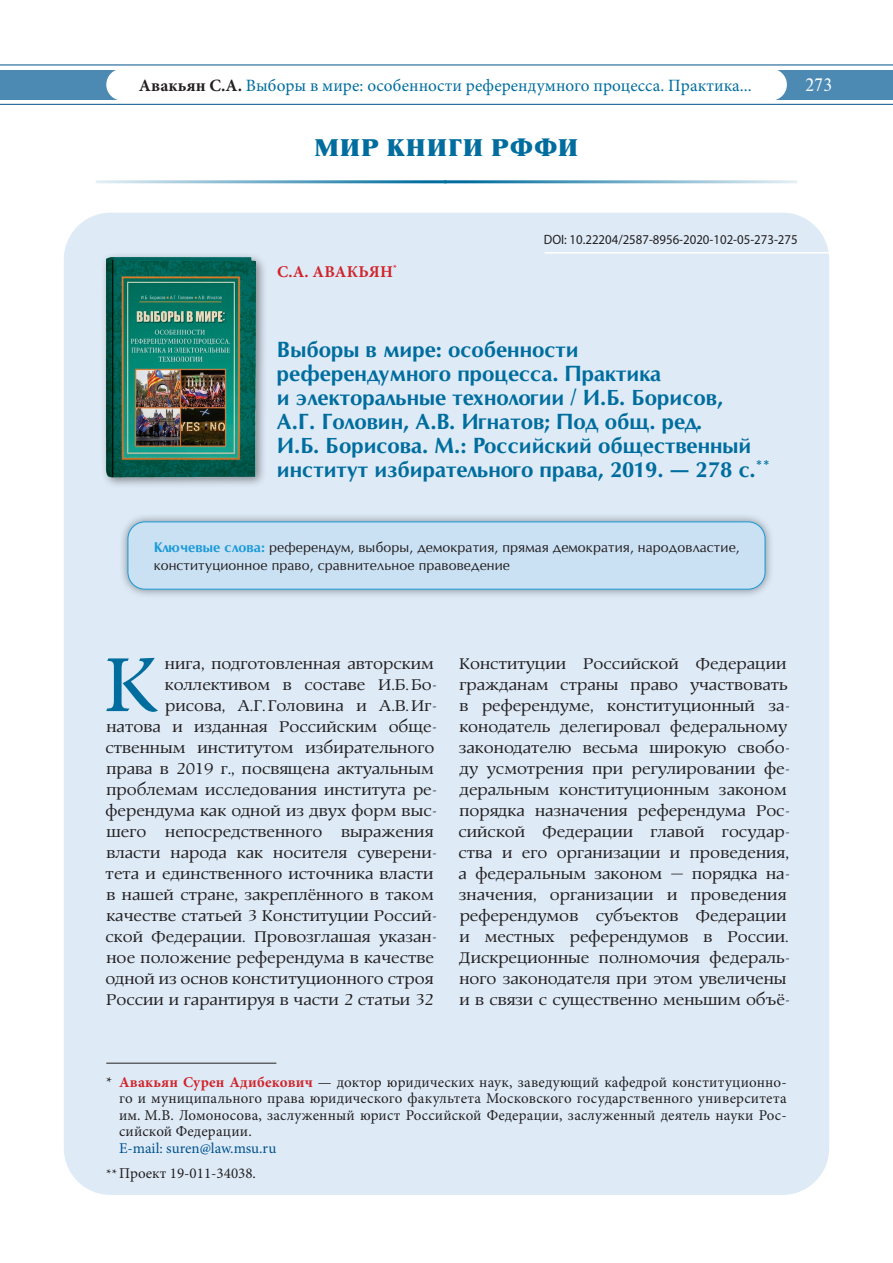
<style>
.page{position:relative;width:893px;height:1263px;background:#fff}
.page>*{position:absolute;margin:0;border:0;box-sizing:border-box;transform-origin:0 0}
.t1{font:85.35px "Prospect C";color:#006d9e}
.t2{font:24px "Newton XC";letter-spacing:.05em;color:#006d9e}
.t3{font:700 21px/24px "Opium New C";color:#006d9e}
.t4{font:18px "Newton C";color:#fff}
.t5{font:17.25px/21px "Prospect C";color:#231f20;text-align:right}
.t6{font:17.25px "Minion Pro";letter-spacing:.005em;color:#006d9e}
.t7{font:700 16.5px "Minion Pro";letter-spacing:.01em;color:#d1232a}
.t8{font:15px/16.5px "Minion Pro";letter-spacing:.01em;color:#231f20;text-align:justify}
.t9{font:15px/25px "Minion Pro";color:#01528d}
.t10{font:13.5px/18px "Opium New C";letter-spacing:.01em;color:#231f20}
.t11{font:13.5px "Myriad Pro";color:#231f20;scale:.95 1}
.s1{font-weight:700;color:#231f20}
.s2{font-weight:700;color:#199bd8}
.s3{font-weight:700;color:#d1232a}
.s4{font-size:13.5px;color:#231f20}
.s5{color:#231f20}
</style>
<div class="page">
<div style="left:0;top:70px;width:893px;height:30px;background:#4c8ab4"></div>
<div style="left:106px;top:69px;width:681px;height:32px;background:#fff;border-radius:16px"></div>
<hr style="left:0;top:65px;width:893px;height:1px;background:#01528d">
<hr style="left:0;top:104px;width:893px;height:1px;background:#01528d">
<div style="left:64px;top:213px;width:765px;height:982px;background:#deebf7;border-radius:47px"></div>
<hr style="left:106px;top:1063px;width:170px;height:1px;background:#231f20">
<div style="left:100px;top:252px;width:168px;height:238px;background:#231f20;opacity:.5"></div>
<img style="left:106px;top:258px;width:150px;height:221px">
<hr style="left:545px;top:252px;width:284px;height:2px;background:#fff">
<div style="left:119px;top:512px;width:656px;height:87px;background:#231f20;opacity:.5"></div>
<div style="left:128px;top:522px;width:637px;height:67px;background:#cae0f3;border-radius:17px"></div>
<div style="left:128px;top:521px;width:637px;height:68px;border:1px solid #199bd8;border-radius:17px"></div>
<hr style="left:96px;top:180px;width:350px;height:3px;background:#006d9e">
<hr style="left:444px;top:180px;width:353px;height:3px;background:#006d9e">
<p class="t6" style="left:139px;top:74px;width:614px"><span class="s1">Авакьян С.А.</span> Выборы в мире: особенности референдумного процесса. Практика...</p>
<p class="t4" style="left:805px;top:75px;width:29px">273</p>
<h2 class="t2" style="left:315px;top:134px;width:265px">МИР КНИГИ РФФИ</h2>
<p class="t7" style="left:277px;top:260px;width:122px">С.А. АВАКЬЯН<sup>*</sup></p>
<p class="t11" style="left:544px;top:231px;width:269px">DOI: 10.22204/2587-8956-2020-102-05-273-275</p>
<p class="t3" style="left:277px;top:338px;width:494px">Выборы в мире: особенности<br>референдумного процесса. Практика<br>и электоральные технологии / И.Б. Борисов,<br>А.Г. Головин, А.В. Игнатов; Под общ. ред.<br>И.Б. Борисова. М.: Российский общественный институт избирательного права, 2019. — 278 с.<sup>**</sup></p>
<p class="t10" style="left:154px;top:538px;width:588px"><span class="s2">Ключевые слова:</span> референдум, выборы, демократия, прямая демократия, народовластие, конституционное право, сравнительное правоведение</p>
<h1 class="t1" style="left:104px;top:637px;width:56px">К</h1>
<p class="t5" style="left:105px;top:653px;width:333px">нига, подготовленная авторским коллективом в составе И.Б.Бо&shy;рисова, А.Г.Головина и А.В.Иг-<br>натова и изданная Российским обще&shy;ственным институтом избирательного права в 2019 г., посвящена актуальным проблемам исследования института ре&shy;ферендума как одной из двух форм выс&shy;шего непосредственного выражения власти народа как носителя суверени&shy;тета и единственного источника власти в нашей стране, закреплённого в таком качестве статьей 3 Конституции Россий&shy;ской Федерации. Провозглашая указан&shy;ное положение референдума в качестве одной из основ конституционного строя России и гарантируя в части 2 статьи 32</p>
<p class="t5" style="left:458px;top:653px;width:333px;text-align:left">Конституции Российской Федерации гражданам страны право участвовать в референдуме, конституционный за&shy;конодатель делегировал федеральному законодателю весьма широкую свобо&shy;ду усмотрения при регулировании фе&shy;деральным конституционным законом порядка назначения референдума Рос&shy;сийской Федерации главой государ&shy;ства и его организации и проведения, а федеральным законом — порядка на&shy;значения, организации и проведения референдумов субъектов Федерации и местных референдумов в России.<br>Дискреционные полномочия федераль&shy;ного законодателя при этом увеличены и в связи с существенно меньшим объё-</p>
<p class="t8" style="left:119px;top:1074px;width:669px;text-indent:-13px">* <span class="s3">Авакьян Сурен Адибекович</span> — доктор юридических наук, заведующий кафедрой конституционно&shy;го и муниципального права юридического факультета Московского государственного университета им. М.В. Ломоносова, заслуженный юрист Российской Федерации, заслуженный деятель науки Рос&shy;сийской Федерации.</p>
<p class="t9" style="left:106px;top:1136px;width:171px;text-indent:13px">E-mail: suren@law.msu.ru <span class="s4">**</span><span class="s5">Проект 19-011-34038.</span></p>
</div>
